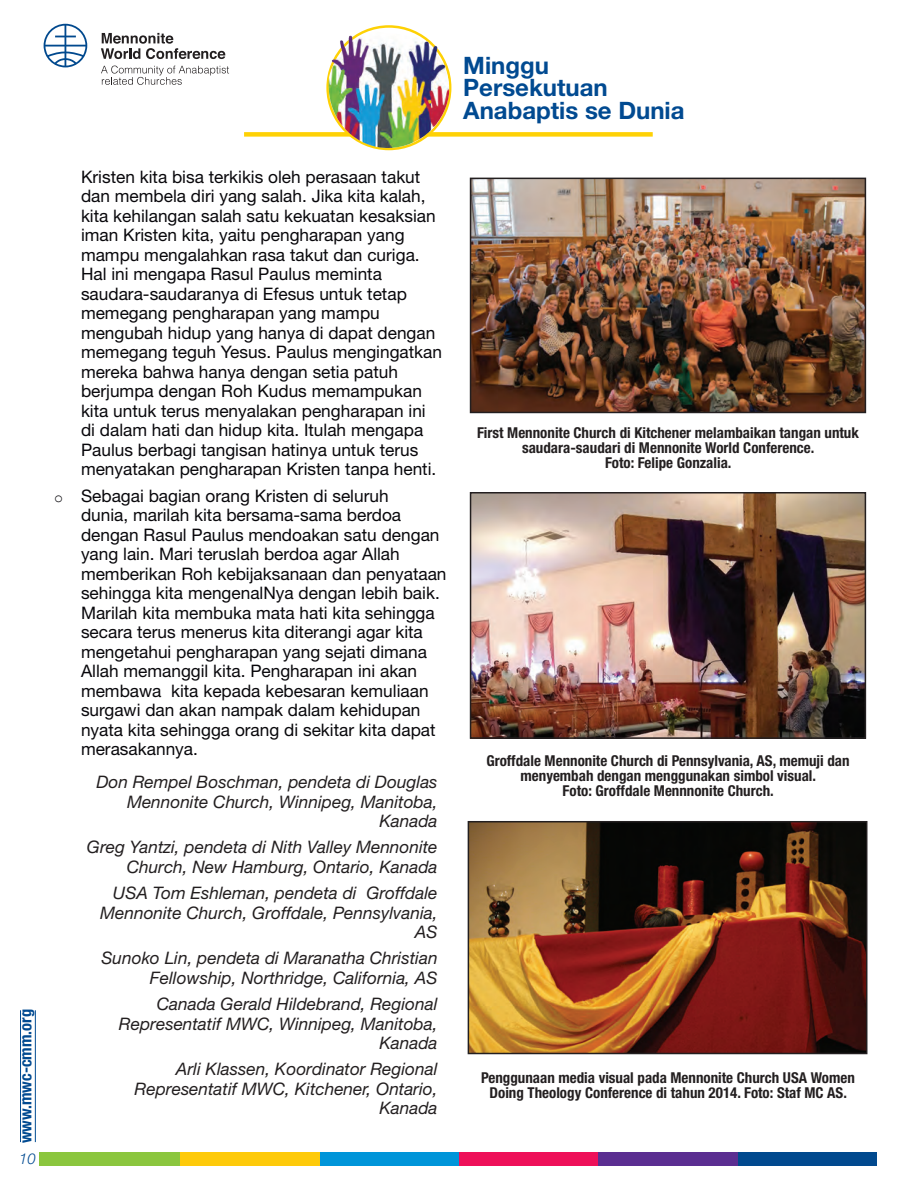
<style>
.page{position:relative;width:918px;height:1188px;background:#fff}
.page>*{position:absolute;margin:0;border:0;box-sizing:border-box;transform-origin:0 0}
.t1{font:700 24px/22.5px "Helvetica Neue";color:#014a91}
.t2{font:17.25px/19.5px "Helvetica Neue LT Std";color:#08070b}
.t3{font:italic 17.25px/19.5px "Helvetica Neue LT Std";color:#231f20;text-align:right}
.t4{font:700 condensed 16.5px "Helvetica Neue LT Std";color:#014a91}
.t5{font:700 condensed 15px/15px "Helvetica Neue LT Std";color:#231f20;text-align:center}
.t6{font:italic 300 15px "Helvetica Neue LT Std";color:#014a91}
.s1{font-family:"Courier New";font-size:15px}
</style>
<div class="page">
<div style="left:244px;top:132px;width:409px;height:5px;background:#fed105"></div>
<img style="left:325px;top:28px;width:125px;height:121px">
<div style="left:736px;top:1153px;width:141px;height:13px;background:#01498e"></div>
<div style="left:597px;top:1153px;width:141px;height:13px;background:#5b2e91"></div>
<div style="left:458px;top:1153px;width:140px;height:13px;background:#ee1059"></div>
<div style="left:318px;top:1153px;width:141px;height:13px;background:#0095d9"></div>
<div style="left:179px;top:1153px;width:140px;height:13px;background:#feca0a"></div>
<div style="left:39px;top:1153px;width:141px;height:13px;background:#8bc63e"></div>
<svg style="left:101px;top:33px;width:124px;height:26px"></svg>
<svg style="left:101px;top:66px;width:128px;height:19px"></svg>
<svg style="left:44px;top:24px;width:43px;height:43px"></svg>
<hr style="left:20px;top:1010px;width:1px;height:132px;background:#014a91">
<hr style="left:35px;top:1010px;width:1px;height:132px;background:#014a91">
<img style="left:473px;top:181px;width:390px;height:229px">
<div style="left:470px;top:178px;width:396px;height:235px;border:2px solid #231f20"></div>
<img style="left:473px;top:495px;width:390px;height:241px">
<div style="left:470px;top:492px;width:396px;height:247px;border:2px solid #231f20"></div>
<img style="left:471px;top:824px;width:393px;height:227px">
<div style="left:468px;top:821px;width:399px;height:233px;border:2px solid #231f20"></div>
<p class="t4" style="left:16px;top:1143px;width:136px;rotate:-90deg">www.mwc-cmm.org</p>
<p class="t6" style="left:19px;top:1150px;width:18px">10</p>
<h1 class="t1" style="left:463px;top:53px;width:223px">Minggu<br>Persekutuan<br>Anabaptis se Dunia</h1>
<p class="t2" style="left:81px;top:167px;width:363px">Kristen kita bisa terkikis oleh perasaan takut dan membela diri yang salah. Jika kita kalah, kita kehilangan salah satu kekuatan kesaksian iman Kristen kita, yaitu pengharapan yang mampu mengalahkan rasa takut dan curiga.<br>Hal ini mengapa Rasul Paulus meminta saudara-saudaranya di Efesus untuk tetap memegang pengharapan yang mampu mengubah hidup yang hanya di dapat dengan memegang teguh Yesus. Paulus mengingatkan mereka bahwa hanya dengan setia patuh berjumpa dengan Roh Kudus memampukan kita untuk terus menyalakan pengharapan ini di dalam hati dan hidup kita. Itulah mengapa Paulus berbagi tangisan hatinya untuk terus menyatakan pengharapan Kristen tanpa henti.</p>
<p class="t2" style="left:81px;top:486px;width:367px;text-indent:-27px"><span class="s1">o</span> Sebagai bagian orang Kristen di seluruh<br>dunia, marilah kita bersama-sama berdoa dengan Rasul Paulus mendoakan satu dengan yang lain. Mari teruslah berdoa agar Allah memberikan Roh kebijaksanaan dan penyataan sehingga kita mengenalNya dengan lebih baik.<br>Marilah kita membuka mata hati kita sehingga secara terus menerus kita diterangi agar kita mengetahui pengharapan yang sejati dimana Allah memanggil kita. Pengharapan ini akan membawa kita kepada kebesaran kemuliaan surgawi dan akan nampak dalam kehidupan nyata kita sehingga orang di sekitar kita dapat merasakannya.</p>
<p class="t3" style="left:96px;top:772px;width:343px">Don Rempel Boschman, pendeta di Douglas<br>Mennonite Church, Winnipeg, Manitoba,<br>Kanada</p>
<p class="t3" style="left:87px;top:837px;width:352px">Greg Yantzi, pendeta di Nith Valley Mennonite<br>Church, New Hamburg, Ontario, Kanada</p>
<p class="t3" style="left:100px;top:883px;width:339px">USA Tom Eshleman, pendeta di Groffdale<br>Mennonite Church, Groffdale, Pennsylvania,<br>AS</p>
<p class="t3" style="left:101px;top:948px;width:338px">Sunoko Lin, pendeta di Maranatha Christian<br>Fellowship, Northridge, California, AS</p>
<p class="t3" style="left:119px;top:994px;width:320px">Canada Gerald Hildebrand, Regional<br>Representatif MWC, Winnipeg, Manitoba,<br>Kanada</p>
<p class="t3" style="left:135px;top:1059px;width:304px">Arli Klassen, Koordinator Regional<br>Representatif MWC, Kitchener, Ontario,<br>Kanada</p>
<p class="t5" style="left:477px;top:425px;width:383px">First Mennonite Church di Kitchener melambaikan tangan untuk saudara-saudari di Mennonite World Conference.<br>Foto: Felipe Gonzalia.</p>
<p class="t5" style="left:486px;top:753px;width:365px">Groffdale Mennonite Church di Pennsylvania, AS, memuji dan menyembah dengan menggunakan simbol visual.<br>Foto: Groffdale Mennnonite Church.</p>
<p class="t5" style="left:481px;top:1070px;width:375px">Penggunaan media visual pada Mennonite Church USA Women<br>Doing Theology Conference di tahun 2014. Foto: Staf MC AS.</p>
</div>
